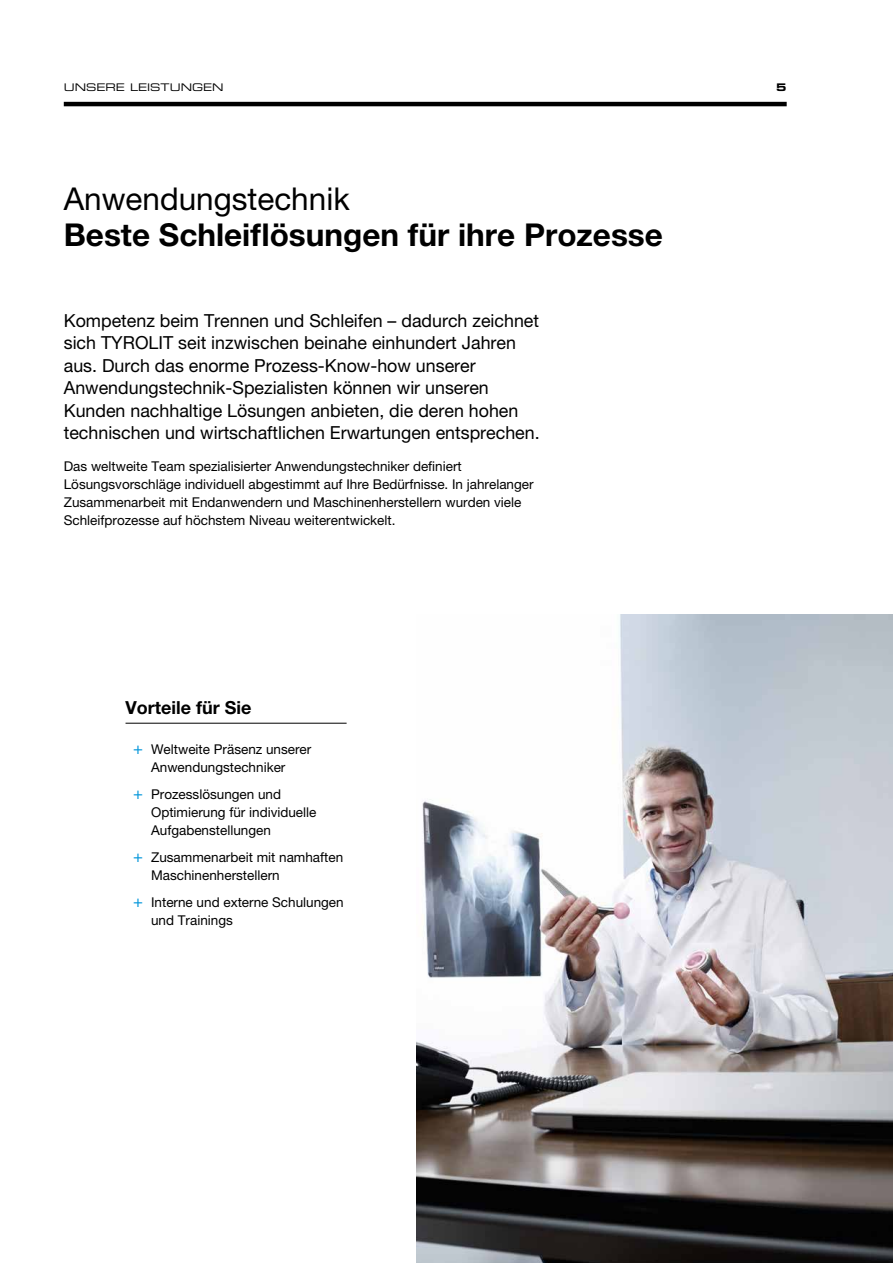
<style>
.page{position:relative;width:893px;height:1263px;background:#fff}
.page>*{position:absolute;margin:0;border:0;box-sizing:border-box;transform-origin:0 0}
.t1{font:700 31.5px "Helvetica Neue LT Pro";color:#000}
.t2{font:31.5px "Helvetica Neue LT Pro";color:#000}
.t3{font:18px/22.5px "Helvetica Neue LT Pro";color:#000}
.t4{font:700 18px "Helvetica Neue LT Pro";color:#000}
.t5{font:13.5px/18px "Helvetica Neue LT Pro";color:#000}
.t6{font:10.5px "Eurostile LT Std Ex 2";color:#000}
.t7{font:10.5px "Eurostile LT Std Bold Ex 2";color:#000}
.s1{font-size:16.5px;color:#0095da}
</style>
<div class="page">
<hr style="left:64px;top:102px;width:723px;height:4px;background:#000">
<img style="left:416px;top:615px;width:477px;height:648px">
<hr style="left:126px;top:723px;width:221px;height:1px;background:#000">
<p class="t6" style="left:64px;top:80px;width:161px">UNSERE LEISTUNGEN</p>
<h1 class="t2" style="left:64px;top:180px;width:287px">Anwendungstechnik</h1>
<h1 class="t1" style="left:64px;top:215px;width:601px">Beste Schleiflösungen für ihre Prozesse</h1>
<p class="t3" style="left:64px;top:309px;width:477px">Kompetenz beim Trennen und Schleifen – dadurch zeichnet sich TYROLIT seit inzwischen beinahe einhundert Jahren aus. Durch das enorme Prozess-Know-how unserer Anwendungstechnik-Spezialisten können wir unseren Kunden nachhaltige Lösungen anbieten, die deren hohen technischen und wirtschaftlichen Erwartungen entsprechen.</p>
<p class="t5" style="left:64px;top:457px;width:471px">Das weltweite Team spezialisierter Anwendungstechniker definiert Lösungsvorschläge individuell abgestimmt auf Ihre Bedürfnisse. In jahrelanger Zusammenarbeit mit Endanwendern und Maschinenherstellern wurden viele Schleifprozesse auf höchstem Niveau weiterentwickelt.</p>
<h2 class="t4" style="left:126px;top:696px;width:127px">Vorteile für Sie</h2>
<p class="t5" style="left:133px;top:740px;width:180px;text-align:center"><span class="s1">+</span> Weltweite Präsenz unserer<br>Anwendungstechniker</p>
<p class="t5" style="left:151px;top:785px;width:167px;text-indent:-18px"><span class="s1">+</span> Prozesslösungen und<br>Optimierung für individuelle<br>Aufgabenstellungen</p>
<p class="t5" style="left:151px;top:848px;width:194px;text-indent:-18px"><span class="s1">+</span> Zusammenarbeit mit namhaften<br>Maschinenherstellern</p>
<p class="t5" style="left:151px;top:893px;width:194px;text-indent:-18px"><span class="s1">+</span> Interne und externe Schulungen und Trainings</p>
<p class="t7" style="left:776px;top:80px;width:12px">5</p>
</div>
